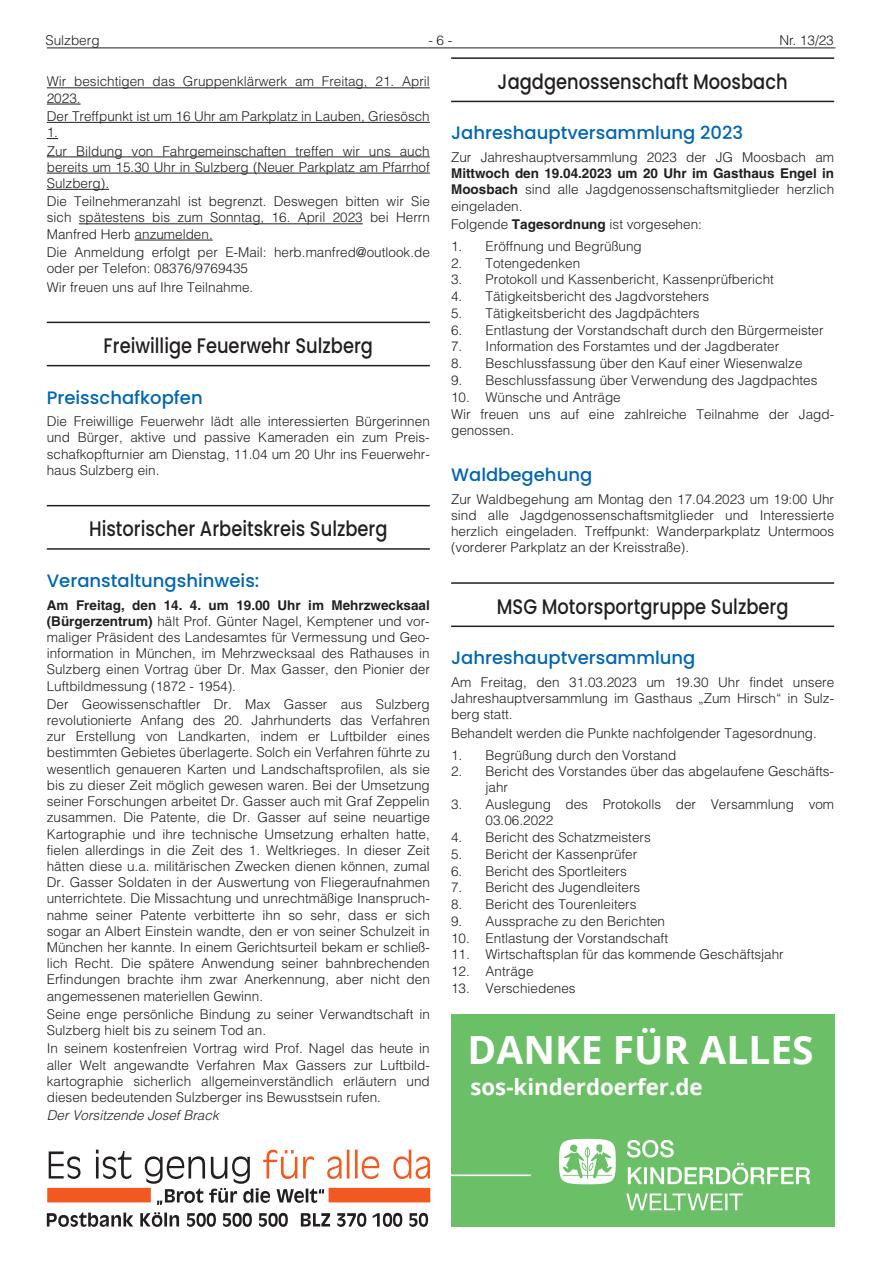
<style>
.page{position:relative;width:881px;height:1263px;background:#fff}
.page>*{position:absolute;margin:0;border:0;box-sizing:border-box;transform-origin:0 0}
.t1{font:700 38.85px "Open Sans";color:#fff}
.t2{font:700 22.2px "Open Sans";color:#fff}
.t3{font:500 21px "Poppins";color:#231f20;scale:.85 1}
.t4{font:500 18px "Poppins";color:#0166b3}
.t5{font:300 13.5px/16.2px "Helvetica LT";color:#231f20;text-align:justify}
.t6{font:italic 300 13.5px "Helvetica LT";color:#231f20}
.s1{font-weight:700}
</style>
<div class="page">
<hr style="left:47px;top:48px;width:788px;height:1px;background:#231f20">
<hr style="left:451px;top:57px;width:382px;height:2px;background:#231f20">
<hr style="left:451px;top:101px;width:382px;height:1px;background:#231f20">
<hr style="left:451px;top:582px;width:382px;height:2px;background:#231f20">
<hr style="left:451px;top:625px;width:382px;height:2px;background:#231f20">
<hr style="left:47px;top:87px;width:382px;height:1px;background:#231f20">
<hr style="left:47px;top:104px;width:34px;height:1px;background:#231f20">
<hr style="left:47px;top:122px;width:382px;height:1px;background:#231f20">
<hr style="left:47px;top:157px;width:382px;height:1px;background:#231f20">
<hr style="left:47px;top:173px;width:382px;height:1px;background:#231f20">
<hr style="left:47px;top:189px;width:62px;height:1px;background:#231f20">
<hr style="left:79px;top:223px;width:283px;height:1px;background:#231f20">
<hr style="left:135px;top:240px;width:78px;height:1px;background:#231f20">
<hr style="left:47px;top:322px;width:382px;height:1px;background:#231f20">
<hr style="left:47px;top:365px;width:382px;height:1px;background:#231f20">
<hr style="left:47px;top:505px;width:382px;height:1px;background:#231f20">
<hr style="left:47px;top:548px;width:382px;height:2px;background:#231f20">
<svg style="left:47px;top:1149px;width:383px;height:78px"></svg>
<div style="left:451px;top:1014px;width:382px;height:213px;background:#6bc067"></div>
<hr style="left:451px;top:1174px;width:79px;height:2px;background:#fff">
<svg style="left:559px;top:1139px;width:56px;height:45px"></svg>
<svg style="left:626px;top:1140px;width:47px;height:17px"></svg>
<svg style="left:627px;top:1163px;width:183px;height:21px"></svg>
<svg style="left:626px;top:1193px;width:116px;height:17px"></svg>
<p class="t5" style="left:45px;top:32px;width:56px">Sulzberg</p>
<p class="t5" style="left:428px;top:32px;width:26px">- 6 -</p>
<p class="t5" style="left:779px;top:32px;width:56px">Nr. 13/23</p>
<h3 class="t3" style="left:497px;top:69px;width:342px">Jagdgenossenschaft Moosbach</h3>
<h3 class="t4" style="left:451px;top:123px;width:293px">Jahreshauptversammlung 2023</h3>
<p class="t5" style="left:451px;top:149px;width:384px">Zur Jahreshauptversammlung 2023 der JG Moosbach am</p>
<p class="t5" style="left:451px;top:165px;width:384px"><span class="s1">Mittwoch den 19.04.2023 um 20 Uhr im Gasthaus Engel in Moosbach</span> sind alle Jagdgenossenschaftsmitglieder herzlich eingeladen.</p>
<p class="t5" style="left:451px;top:216px;width:252px">Folgende <span class="s1">Tagesordnung</span> ist vorgesehen:</p>
<p class="t5" style="left:451px;top:238px;width:192px">1. Eröffnung und Begrüßung</p>
<p class="t5" style="left:451px;top:255px;width:130px">2. Totengedenken</p>
<p class="t5" style="left:451px;top:271px;width:324px">3. Protokoll und Kassenbericht, Kassenprüfbericht</p>
<p class="t5" style="left:451px;top:288px;width:259px">4. Tätigkeitsbericht des Jagdvorstehers</p>
<p class="t5" style="left:451px;top:305px;width:250px">5. Tätigkeitsbericht des Jagdpächters</p>
<p class="t5" style="left:451px;top:322px;width:374px">6. Entlastung der Vorstandschaft durch den Bürgermeister</p>
<p class="t5" style="left:451px;top:338px;width:329px">7. Information des Forstamtes und der Jagdberater</p>
<p class="t5" style="left:451px;top:355px;width:353px">8. Beschlussfassung über den Kauf einer Wiesenwalze</p>
<p class="t5" style="left:451px;top:372px;width:368px">9. Beschlussfassung über Verwendung des Jagdpachtes</p>
<p class="t5" style="left:451px;top:388px;width:384px;line-height:17.4px">10. Wünsche und Anträge<br>Wir freuen uns auf eine zahlreiche Teilnahme der Jagd-</p>
<p class="t5" style="left:451px;top:422px;width:65px">genossen.</p>
<h3 class="t4" style="left:451px;top:464px;width:143px">Waldbegehung</h3>
<p class="t5" style="left:451px;top:491px;width:384px">Zur Waldbegehung am Montag den 17.04.2023 um 19:00 Uhr sind alle Jagdgenossenschaftsmitglieder und Interessierte herzlich eingeladen. Treffpunkt: Wanderparkplatz Untermoos (vorderer Parkplatz an der Kreisstraße).</p>
<p class="t5" style="left:47px;top:73px;width:384px">Wir besichtigen das Gruppenklärwerk am Freitag, 21. April<br>2023.</p>
<p class="t5" style="left:47px;top:108px;width:384px">Der Treffpunkt ist um 16 Uhr am Parkplatz in Lauben, Griesösch<br>1.</p>
<p class="t5" style="left:47px;top:142px;width:384px">Zur Bildung von Fahrgemeinschaften treffen wir uns auch bereits um 15.30 Uhr in Sulzberg (Neuer Parkplatz am Pfarrhof Sulzberg).</p>
<p class="t5" style="left:47px;top:193px;width:384px">Die Teilnehmeranzahl ist begrenzt. Deswegen bitten wir Sie sich spätestens bis zum Sonntag, 16. April 2023 bei Herrn Manfred Herb anzumelden.</p>
<p class="t5" style="left:47px;top:244px;width:384px">Die Anmeldung erfolgt per E-Mail: herb.manfred@outlook.de oder per Telefon: 08376/9769435</p>
<p class="t5" style="left:47px;top:278px;width:208px">Wir freuen uns auf Ihre Teilnahme.</p>
<h3 class="t3" style="left:104px;top:333px;width:318px">Freiwillige Feuerwehr Sulzberg</h3>
<h3 class="t4" style="left:47px;top:387px;width:157px">Preisschafkopfen</h3>
<p class="t5" style="left:47px;top:413px;width:384px">Die Freiwillige Feuerwehr lädt alle interessierten Bürgerinnen und Bürger, aktive und passive Kameraden ein zum Preis&shy;schafkopfturnier am Dienstag, 11.04 um 20 Uhr ins Feuerwehr&shy;haus Sulzberg ein.</p>
<h3 class="t3" style="left:89px;top:517px;width:352px">Historischer Arbeitskreis Sulzberg</h3>
<h3 class="t4" style="left:47px;top:570px;width:214px">Veranstaltungshinweis:</h3>
<p class="t5" style="left:47px;top:596px;width:384px"><span class="s1">Am Freitag, den 14. 4. um 19.00 Uhr im Mehrzwecksaal (Bürgerzentrum)</span> hält Prof. Günter Nagel, Kemptener und vor&shy;maliger Präsident des Landesamtes für Vermessung und Geo&shy;information in München, im Mehrzwecksaal des Rathauses in Sulzberg einen Vortrag über Dr. Max Gasser, den Pionier der Luftbildmessung (1872 - 1954).</p>
<p class="t5" style="left:47px;top:696px;width:384px">Der Geowissenschaftler Dr. Max Gasser aus Sulzberg revolutionierte Anfang des 20. Jahrhunderts das Verfahren zur Erstellung von Landkarten, indem er Luftbilder eines bestimmten Gebietes überlagerte. Solch ein Verfahren führte zu wesentlich genaueren Karten und Landschaftsprofilen, als sie bis zu dieser Zeit möglich gewesen waren. Bei der Umsetzung seiner Forschungen arbeitet Dr. Gasser auch mit Graf Zeppelin zusammen. Die Patente, die Dr. Gasser auf seine neuartige Kartographie und ihre technische Umsetzung erhalten hatte, fielen allerdings in die Zeit des 1. Weltkrieges. In dieser Zeit hätten diese u.a. militärischen Zwecken dienen können, zumal Dr. Gasser Soldaten in der Auswertung von Fliegeraufnahmen unterrichtete. Die Missachtung und unrechtmäßige Inanspruch&shy;nahme seiner Patente verbitterte ihn so sehr, dass er sich sogar an Albert Einstein wandte, den er von seiner Schulzeit in München her kannte. In einem Gerichtsurteil bekam er schließ&shy;lich Recht. Die spätere Anwendung seiner bahnbrechenden Erfindungen brachte ihm zwar Anerkennung, aber nicht den angemessenen materiellen Gewinn.</p>
<p class="t5" style="left:47px;top:1006px;width:384px">Seine enge persönliche Bindung zu seiner Verwandtschaft in<br>Sulzberg hielt bis zu seinem Tod an.</p>
<p class="t5" style="left:47px;top:1040px;width:384px">In seinem kostenfreien Vortrag wird Prof. Nagel das heute in aller Welt angewandte Verfahren Max Gassers zur Luftbild&shy;kartographie sicherlich allgemeinverständlich erläutern und diesen bedeutenden Sulzberger ins Bewusstsein rufen.</p>
<p class="t6" style="left:47px;top:1107px;width:173px">Der Vorsitzende Josef Brack</p>
<h3 class="t3" style="left:496px;top:594px;width:344px">MSG Motorsportgruppe Sulzberg</h3>
<h3 class="t4" style="left:451px;top:647px;width:246px">Jahreshauptversammlung</h3>
<p class="t5" style="left:451px;top:674px;width:384px">Am Freitag, den 31.03.2023 um 19.30 Uhr findet unsere Jahreshauptversammlung im Gasthaus „Zum Hirsch“ in Sulz&shy;berg statt.</p>
<p class="t5" style="left:451px;top:725px;width:367px">Behandelt werden die Punkte nachfolgender Tagesordnung.</p>
<p class="t5" style="left:451px;top:746px;width:227px">1. Begrüßung durch den Vorstand</p>
<p class="t5" style="left:485px;top:763px;width:350px;text-indent:-34px">2. Bericht des Vorstandes über das abgelaufene Geschäfts&shy;jahr</p>
<p class="t5" style="left:485px;top:796px;width:350px;text-indent:-34px">3. Auslegung des Protokolls der Versammlung vom<br>03.06.2022</p>
<p class="t5" style="left:451px;top:829px;width:201px">4. Bericht des Schatzmeisters</p>
<p class="t5" style="left:451px;top:846px;width:187px">5. Bericht der Kassenprüfer</p>
<p class="t5" style="left:451px;top:863px;width:177px">6. Bericht des Sportleiters</p>
<p class="t5" style="left:451px;top:879px;width:190px">7. Bericht des Jugendleiters</p>
<p class="t5" style="left:451px;top:896px;width:187px">8. Bericht des Tourenleiters</p>
<p class="t5" style="left:451px;top:913px;width:215px">9. Aussprache zu den Berichten</p>
<p class="t5" style="left:451px;top:930px;width:218px">10. Entlastung der Vorstandschaft</p>
<p class="t5" style="left:451px;top:946px;width:334px">11. Wirtschaftsplan für das kommende Geschäftsjahr</p>
<p class="t5" style="left:451px;top:963px;width:84px">12. Anträge</p>
<p class="t5" style="left:451px;top:980px;width:126px">13. Verschiedenes</p>
<h1 class="t1" style="left:467px;top:1023px;width:347px">DANKE FÜR ALLES</h1>
<h2 class="t2" style="left:470px;top:1071px;width:233px">sos-kinderdoerfer.de</h2>
</div>
